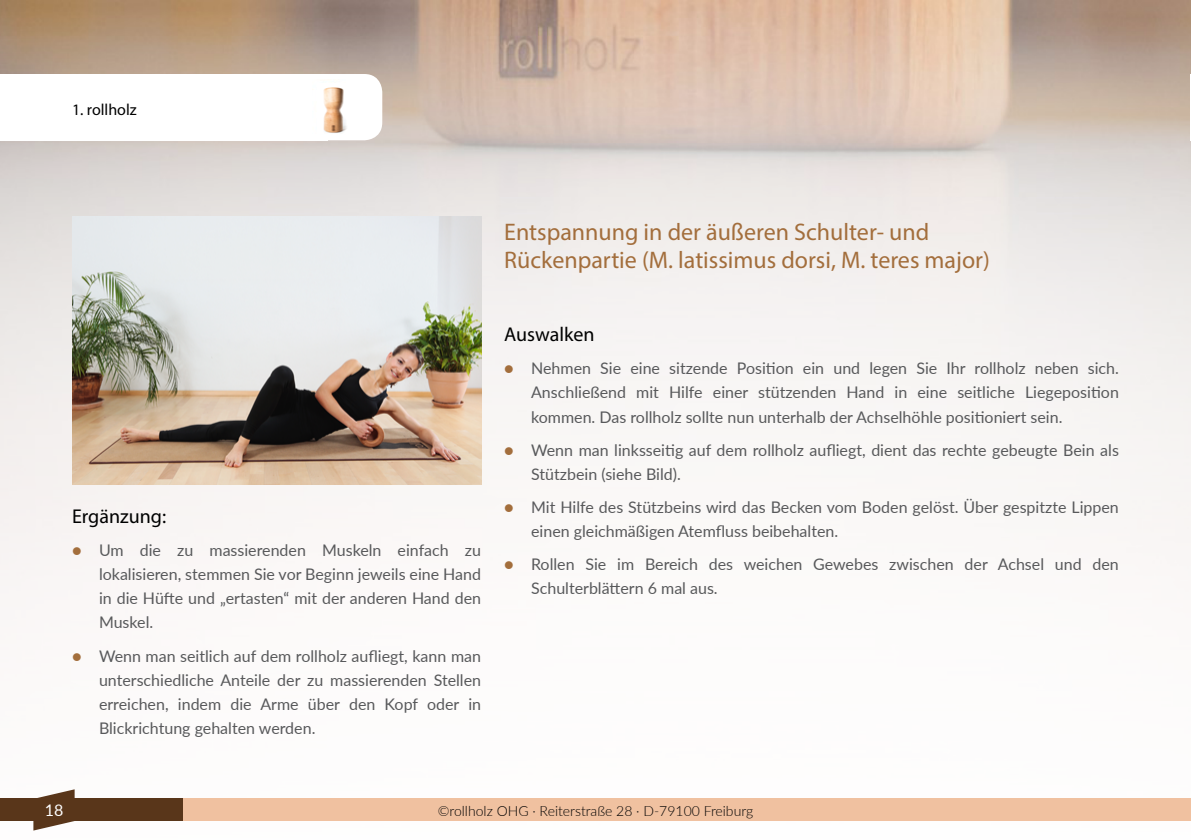
<style>
.page{position:relative;width:1191px;height:840px;background:#fff}
.page>*{position:absolute;margin:0;border:0;box-sizing:border-box;transform-origin:0 0}
.t1{font:24px/28.8px "Myriad Pro";color:#a36e3c}
.t2{font:20px "Myriad Pro";color:#000}
.t3{font:16px/24px "Lato";color:#58595b;text-align:justify}
.t4{font:16px "Myriad Pro";color:#000}
.t5{font:16px "Lato";color:#fff}
.t6{font:300 14px "Lato";color:#000}
.s1{color:#a36e3c}
</style>
<div class="page">
<img style="left:0;top:0;width:1191px;height:831px">
<div style="left:0;top:798px;width:1191px;height:22px;background:#f0c1a0"></div>
<div style="left:0;top:798px;width:183px;height:22px;background:#59361a"></div>
<svg style="left:33px;top:788px;width:42px;height:42px"></svg>
<svg style="left:0;top:74px;width:382px;height:66px"></svg>
<svg style="left:1190px;top:74px;width:1px;height:66px"></svg>
<img style="left:313px;top:79px;width:33px;height:56px">
<img style="left:72px;top:216px;width:409px;height:268px">
<img style="left:317px;top:83px;width:32px;height:50px">
<p class="t4" style="left:72px;top:100px;width:66px">1. rollholz</p>
<p class="t2" style="left:72px;top:504px;width:96px">Ergänzung:</p>
<p class="t3" style="left:99px;top:537px;width:383px;text-indent:-27px"><span class="s1">●</span> Um die zu massierenden Muskeln einfach zu lokalisieren, stemmen Sie vor Beginn jeweils eine Hand in die Hüfte und „ertasten“ mit der anderen Hand den Muskel.</p>
<p class="t3" style="left:99px;top:642px;width:383px;text-indent:-27px"><span class="s1">●</span> Wenn man seitlich auf dem rollholz aufliegt, kann man unterschiedliche Anteile der zu massierenden Stellen erreichen, indem die Arme über den Kopf oder in Blickrichtung gehalten werden.</p>
<h1 class="t1" style="left:504px;top:216px;width:487px">Entspannung in der äußeren Schulter- und<br>Rückenpartie (M. latissimus dorsi, M. teres major)</h1>
<p class="t2" style="left:504px;top:322px;width:92px">Auswalken</p>
<p class="t3" style="left:531px;top:356px;width:589px;text-indent:-27px"><span class="s1">●</span> Nehmen Sie eine sitzende Position ein und legen Sie Ihr rollholz neben sich.<br>Anschließend mit Hilfe einer stützenden Hand in eine seitliche Liegeposition kommen. Das rollholz sollte nun unterhalb der Achselhöhle positioniert sein.</p>
<p class="t3" style="left:531px;top:437px;width:589px;text-indent:-27px"><span class="s1">●</span> Wenn man linksseitig auf dem rollholz aufliegt, dient das rechte gebeugte Bein als<br>Stützbein (siehe Bild).</p>
<p class="t3" style="left:531px;top:494px;width:589px;text-indent:-27px"><span class="s1">●</span> Mit Hilfe des Stützbeins wird das Becken vom Boden gelöst. Über gespitzte Lippen einen gleichmäßigen Atemfluss beibehalten.</p>
<p class="t3" style="left:531px;top:551px;width:589px;text-indent:-27px"><span class="s1">●</span> Rollen Sie im Bereich des weichen Gewebes zwischen der Achsel und den<br>Schulterblättern 6 mal aus.</p>
<p class="t5" style="left:45px;top:798px;width:20px">18</p>
<p class="t6" style="left:438px;top:800px;width:317px">©rollholz OHG · Reiterstraße 28 · D-79100 Freiburg</p>
</div>
